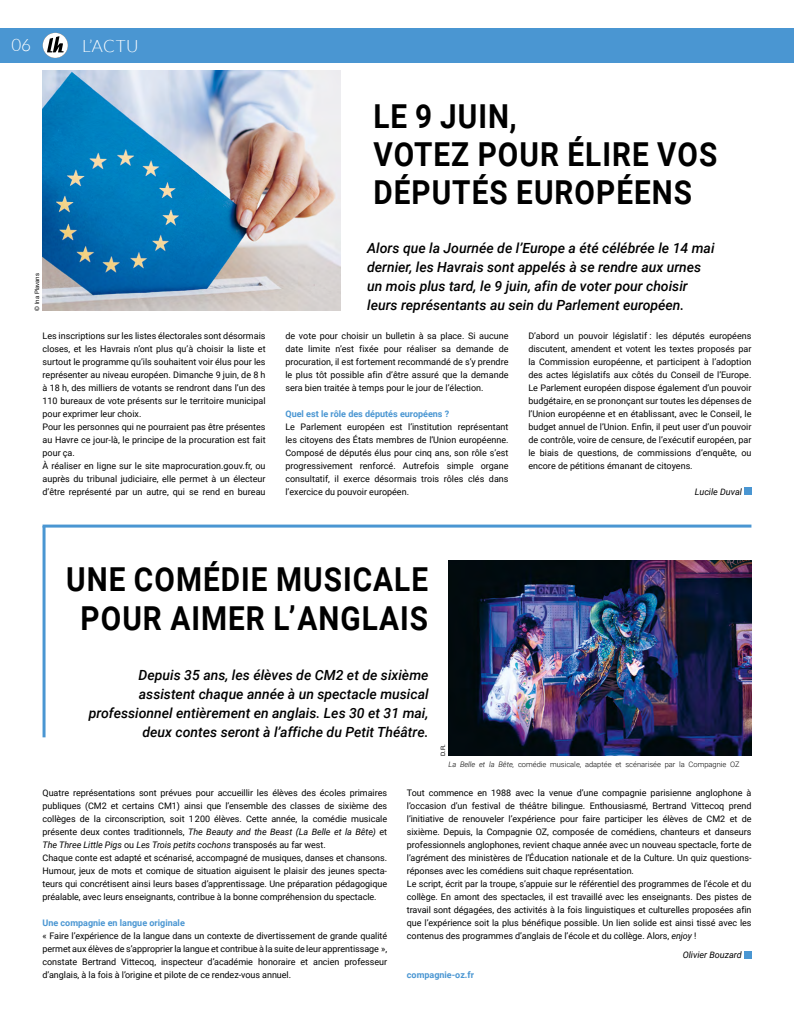
<style>
.page{position:relative;width:794px;height:1021px;background:#fff}
.page>*{position:absolute;margin:0;border:0;box-sizing:border-box;transform-origin:0 0}
.t1{font:700 33px/38px "Roboto";letter-spacing:.035em;color:#000;text-align:center;scale:.9 1}
.t2{font:300 17px "Lato";letter-spacing:.035em;color:#fff}
.t3{font:italic 500 14px/19px "Roboto";color:#000;text-align:right}
.t4{font:9px/13px "Roboto";letter-spacing:-.005em;color:#000;text-align:justify}
.t5{font:700 9px "Roboto";color:#4a96d2}
.t6{font:italic 9px "Roboto";color:#000}
.t7{font:300 7.5px "Roboto";color:#000}
.t8{font:6px "Helvetica Neue LT Std";color:#000}
.s1{font-style:italic}
</style>
<div class="page">
<div style="left:0;top:28px;width:794px;height:34px;background:#4a96d2"></div>
<svg style="left:43px;top:33px;width:25px;height:25px"></svg>
<div style="left:744px;top:951px;width:7px;height:7px;background:#4a96d2"></div>
<img style="left:448px;top:561px;width:303px;height:194px">
<hr style="left:43px;top:524px;width:708px;height:3px;background:#4a96d2">
<hr style="left:43px;top:526px;width:3px;height:211px;background:#4a96d2">
<img style="left:43px;top:71px;width:297px;height:239px">
<div style="left:744px;top:487px;width:7px;height:8px;background:#4a96d2"></div>
<h2 class="t2" style="left:11px;top:36px;width:21px">06</h2>
<h2 class="t2" style="left:82px;top:37px;width:58px">L’ACTU</h2>
<p class="t8" style="left:33px;top:310px;width:39px;rotate:-90deg">© Ina Plavans</p>
<h1 class="t1" style="left:373px;top:96px;width:384px;text-align:left">LE 9 JUIN,<br>VOTEZ POUR ÉLIRE VOS<br>DÉPUTÉS EUROPÉENS</h1>
<h3 class="t3" style="left:367px;top:238px;width:349px;text-align:left">Alors que la Journée de l’Europe a été célébrée le 14 mai dernier, les Havrais sont appelés à se rendre aux urnes un mois plus tard, le 9 juin, afin de voter pour choisir leurs représentants au sein du Parlement européen.</h3>
<p class="t4" style="left:43px;top:329px;width:225px;text-align:left">Les inscriptions sur les listes électorales sont désormais closes, et les Havrais n’ont plus qu’à choisir la liste et surtout le programme qu’ils souhaitent voir élus pour les représenter au niveau européen. Dimanche 9 juin, de 8 h à 18 h, des milliers de votants se rendront dans l’un des 110 bureaux de vote présents sur le territoire municipal pour exprimer leur choix.<br>Pour les personnes qui ne pourraient pas être présentes au Havre ce jour-là, le principe de la procuration est fait pour ça.<br>À réaliser en ligne sur le site maprocuration.gouv.fr, ou auprès du tribunal judiciaire, elle permet à un électeur d’être représenté par un autre, qui se rend en bureau</p>
<p class="t4" style="left:285px;top:329px;width:224px">de vote pour choisir un bulletin à sa place. Si aucune date limite n’est fixée pour réaliser sa demande de procuration, il est fortement recommandé de s’y prendre le plus tôt possible afin d’être assuré que la demande sera bien traitée à temps pour le jour de l’élection.</p>
<p class="t5" style="left:285px;top:408px;width:165px">Quel est le rôle des députés européens ?</p>
<p class="t4" style="left:285px;top:420px;width:225px">Le Parlement européen est l’institution représentant les citoyens des États membres de l’Union européenne.<br>Composé de députés élus pour cinq ans, son rôle s’est progressivement renforcé. Autrefois simple organe consultatif, il exerce désormais trois rôles clés dans l’exercice du pouvoir européen.</p>
<p class="t4" style="left:528px;top:329px;width:225px">D’abord un pouvoir législatif : les députés européens discutent, amendent et votent les textes proposés par la Commission européenne, et participent à l’adoption des actes législatifs aux côtés du Conseil de l’Europe.<br>Le Parlement européen dispose également d’un pouvoir budgétaire, en se prononçant sur toutes les dépenses de l’Union européenne et en établissant, avec le Conseil, le budget annuel de l’Union. Enfin, il peut user d’un pouvoir de contrôle, voire de censure, de l’exécutif européen, par le biais de questions, de commissions d’enquête, ou encore de pétitions émanant de citoyens.</p>
<p class="t6" style="left:695px;top:485px;width:49px">Lucile Duval</p>
<h1 class="t1" style="left:66px;top:559px;width:403px">UNE COMÉDIE MUSICALE<br>POUR AIMER L’ANGLAIS</h1>
<h3 class="t3" style="left:89px;top:665px;width:341px">Depuis 35 ans, les élèves de CM2 et de sixième assistent chaque année à un spectacle musical professionnel entièrement en anglais. Les 30 et 31 mai, deux contes seront à l’affiche du Petit Théâtre.</h3>
<p class="t8" style="left:439px;top:755px;width:13px;rotate:-90deg">D.R.</p>
<p class="t4" style="left:43px;top:786px;width:346px;text-align:left">Quatre représentations sont prévues pour accueillir les élèves des écoles primaires publiques (CM2 et certains CM1) ainsi que l’ensemble des classes de sixième des collèges de la circonscription, soit 1 200 élèves. Cette année, la comédie musicale présente deux contes traditionnels, <span class="s1">The Beauty and the Beast (La Belle et la Bête)</span> et <span class="s1">The Three Little Pigs</span> ou <span class="s1">Les Trois petits cochons</span> transposés au far west.<br>Chaque conte est adapté et scénarisé, accompagné de musiques, danses et chansons.<br>Humour, jeux de mots et comique de situation aiguisent le plaisir des jeunes specta&shy;teurs qui concrétisent ainsi leurs bases d’apprentissage. Une préparation pédagogique préalable, avec leurs enseignants, contribue à la bonne compréhension du spectacle.</p>
<p class="t5" style="left:43px;top:916px;width:144px">Une compagnie en langue originale</p>
<p class="t4" style="left:43px;top:929px;width:346px">« Faire l’expérience de la langue dans un contexte de divertissement de grande qualité permet aux élèves de s’approprier la langue et contribue à la suite de leur apprentissage », constate Bertrand Vittecoq, inspecteur d’académie honoraire et ancien professeur d’anglais, à la fois à l’origine et pilote de ce rendez-vous annuel.</p>
<p class="t7" style="left:448px;top:759px;width:293px"><span class="s1">La Belle et la Bête,</span> comédie musicale, adaptée et scénarisée par la Compagnie OZ</p>
<p class="t4" style="left:407px;top:786px;width:346px;text-align:left">Tout commence en 1988 avec la venue d’une compagnie parisienne anglophone à l’occasion d’un festival de théâtre bilingue. Enthousiasmé, Bertrand Vittecoq prend l’initiative de renouveler l’expérience pour faire participer les élèves de CM2 et de sixième. Depuis, la Compagnie OZ, composée de comédiens, chanteurs et danseurs professionnels anglophones, revient chaque année avec un nouveau spectacle, forte de l’agrément des ministères de l’Éducation nationale et de la Culture. Un quiz questions&shy;réponses avec les comédiens suit chaque représentation.<br>Le script, écrit par la troupe, s’appuie sur le référentiel des programmes de l’école et du collège. En amont des spectacles, il est travaillé avec les enseignants. Des pistes de travail sont dégagées, des activités à la fois linguistiques et culturelles proposées afin que l’expérience soit la plus bénéfique possible. Un lien solide est ainsi tissé avec les contenus des programmes d’anglais de l’école et du collège. Alors, <span class="s1">enjoy</span> !</p>
<p class="t6" style="left:683px;top:948px;width:61px">Olivier Bouzard</p>
<p class="t5" style="left:407px;top:968px;width:69px">compagnie-oz.fr</p>
</div>
